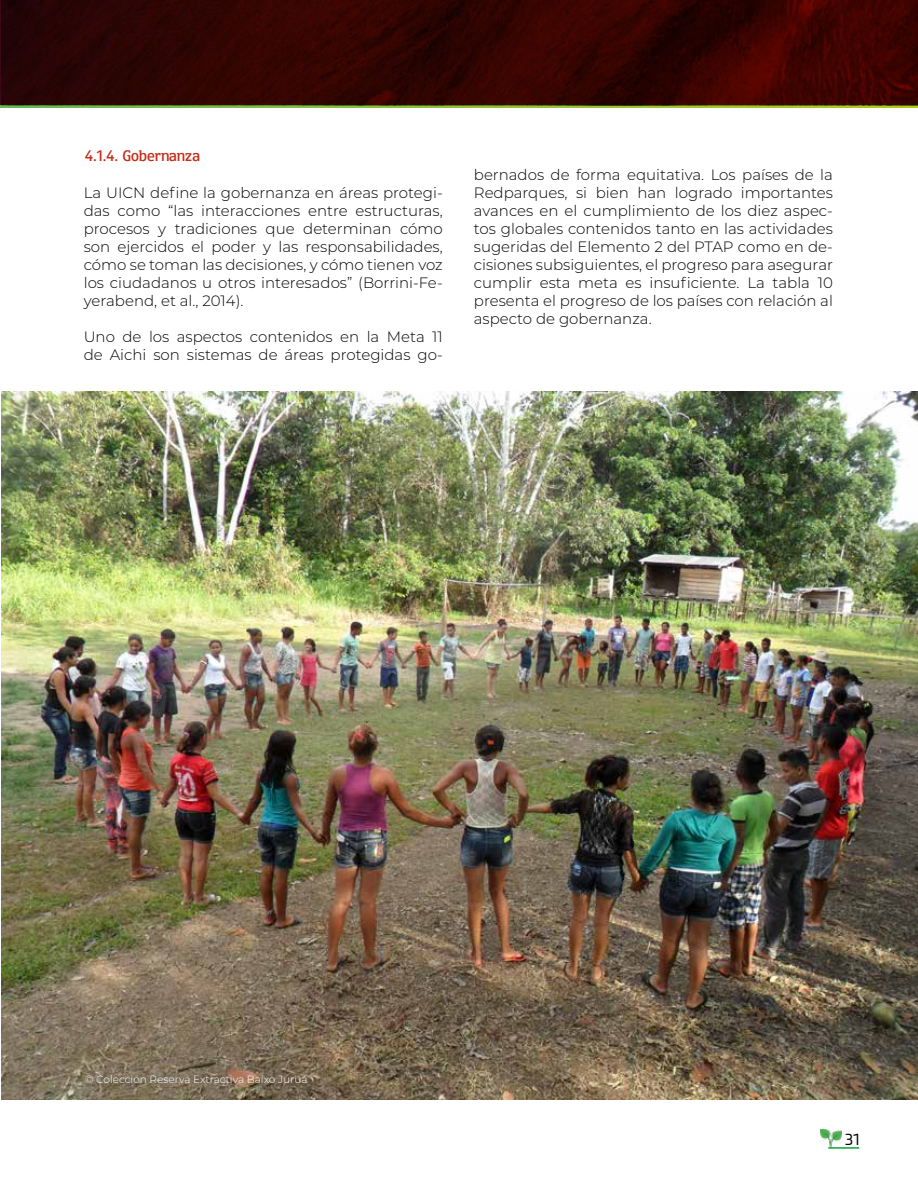
<style>
.page{position:relative;width:918px;height:1188px;background:#fff}
.page>*{position:absolute;margin:0;border:0;box-sizing:border-box;transform-origin:0 0}
.t1{font:18px "Eirik Raude";color:#c22e19}
.t2{font:300 15px/18px "Montserrat";color:#000;text-align:justify}
.t3{font:15px "Acephimere";color:#000}
.t4{font:300 10.5px "Montserrat";color:#fff}
</style>
<div class="page">
<img style="left:821px;top:1129px;width:20px;height:18px">
<hr style="left:828px;top:1147px;width:31px;height:2px;background:#0aa43c">
<svg style="left:0;top:0;width:918px;height:105px"></svg>
<img style="left:2px;top:391px;width:916px;height:709px">
<p class="t1" style="left:85px;top:144px;width:116px">4.1.4. Gobernanza</p>
<p class="t2" style="left:84px;top:183px;width:361px">La UICN define la gobernanza en áreas protegi&shy;das como “las interacciones entre estructuras, procesos y tradiciones que determinan cómo son ejercidos el poder y las responsabilidades, cómo se toman las decisiones, y cómo tienen voz los ciudadanos u otros interesados” (Borrini-Fe&shy;yerabend, et al., 2014).</p>
<p class="t2" style="left:84px;top:327px;width:361px">Uno de los aspectos contenidos en la Meta 11 de Aichi son sistemas de áreas protegidas go-</p>
<p class="t2" style="left:474px;top:165px;width:361px">bernados de forma equitativa. Los países de la Redparques, si bien han logrado importantes avances en el cumplimiento de los diez aspec&shy;tos globales contenidos tanto en las actividades sugeridas del Elemento 2 del PTAP como en de&shy;cisiones subsiguientes, el progreso para asegurar cumplir esta meta es insuficiente. La tabla 10 presenta el progreso de los países con relación al aspecto de gobernanza.</p>
<p class="t4" style="left:85px;top:1072px;width:224px">© Colección Reserva Extractiva Baixo Juruá</p>
<p class="t3" style="left:845px;top:1130px;width:16px">31</p>
</div>
